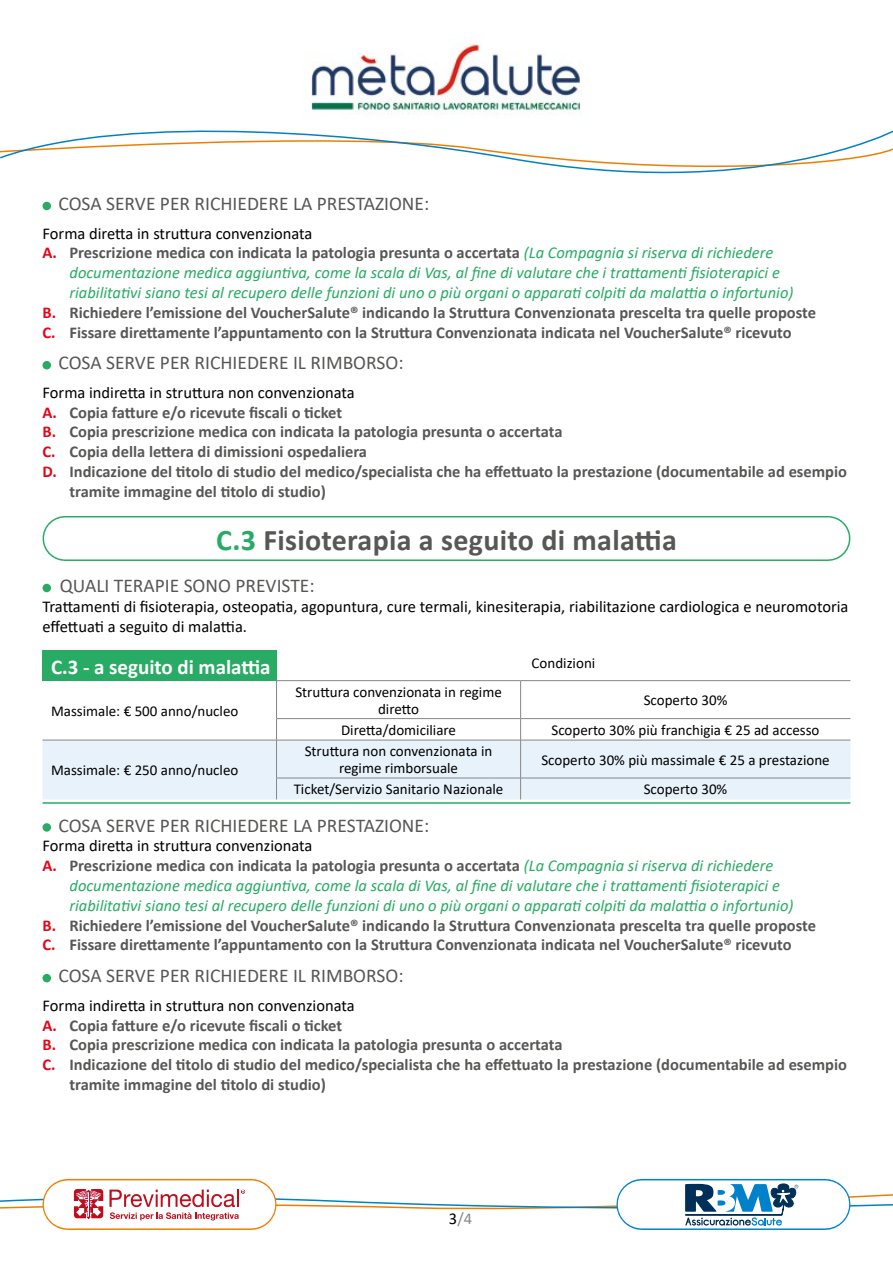
<style>
.page{position:relative;width:893px;height:1263px;background:#fff}
.page>*{position:absolute;margin:0;border:0;box-sizing:border-box;transform-origin:0 0}
.t1{font:700 30px "Calibri";letter-spacing:.01em;color:#575756}
.t2{font:700 21px "Calibri";color:#fff}
.t3{font:19.5px "Calibri";color:#575756}
.t4{font:700 16.5px "Calibri";color:#575756}
.t5{font:italic 16.5px "Calibri";color:#28ab64}
.t6{font:16.5px/19.8px "Calibri";color:#000}
.t7{font:16.5px "Calibri";color:#878787}
.t8{font:15px/16.5px "Calibri";color:#000;text-align:center}
.s1{color:#e30617}
.s2{font-weight:400;font-style:italic;color:#28ab64}
.s3{color:#28ab64}
.s4{color:#000}
</style>
<div class="page">
<svg style="left:0;top:130px;width:893px;height:72px"></svg>
<div style="left:65px;top:516px;width:763px;height:45px;background:#8ed3ae"></div>
<div style="left:65px;top:517px;width:763px;height:42px;background:#fff"></div>
<div style="left:43px;top:584px;width:8px;height:8px;background:#28ab64;border-radius:50%"></div>
<div style="left:43px;top:651px;width:234px;height:30px;background:#28ab64"></div>
<div style="left:43px;top:741px;width:807px;height:58px;background:#e8f2fb"></div>
<hr style="left:276px;top:680px;width:245px;height:1px;background:#878787">
<hr style="left:276px;top:681px;width:1px;height:37px;background:#878787">
<hr style="left:521px;top:680px;width:329px;height:1px;background:#878787">
<hr style="left:520px;top:681px;width:1px;height:37px;background:#878787">
<hr style="left:276px;top:718px;width:245px;height:1px;background:#878787">
<svg style="left:276px;top:719px;width:1px;height:21px"></svg>
<hr style="left:521px;top:718px;width:329px;height:1px;background:#878787">
<svg style="left:520px;top:719px;width:1px;height:21px"></svg>
<hr style="left:43px;top:740px;width:234px;height:1px;background:#878787">
<hr style="left:277px;top:740px;width:244px;height:1px;background:#878787">
<hr style="left:276px;top:740px;width:1px;height:38px;background:#878787">
<hr style="left:521px;top:740px;width:329px;height:1px;background:#878787">
<hr style="left:520px;top:740px;width:1px;height:38px;background:#878787">
<hr style="left:276px;top:778px;width:245px;height:1px;background:#878787">
<svg style="left:276px;top:778px;width:1px;height:21px"></svg>
<hr style="left:521px;top:778px;width:329px;height:1px;background:#878787">
<svg style="left:520px;top:778px;width:1px;height:21px"></svg>
<hr style="left:43px;top:802px;width:807px;height:2px;background:#28ab64">
<div style="left:43px;top:823px;width:8px;height:9px;background:#28ab64;border-radius:50%"></div>
<div style="left:43px;top:974px;width:8px;height:8px;background:#28ab64;border-radius:50%"></div>
<svg style="left:0;top:1178px;width:893px;height:52px"></svg>
<div style="left:68px;top:1179px;width:183px;height:51px;background:#f6b874"></div>
<div style="left:68px;top:1180px;width:183px;height:48px;background:#fff"></div>
<svg style="left:109px;top:1189px;width:136px;height:31px"></svg>
<svg style="left:74px;top:1189px;width:29px;height:30px"></svg>
<div style="left:642px;top:1179px;width:183px;height:51px;background:#74bae2"></div>
<div style="left:642px;top:1180px;width:183px;height:48px;background:#fff"></div>
<svg style="left:685px;top:1183px;width:114px;height:42px"></svg>
<div style="left:43px;top:202px;width:8px;height:8px;background:#28ab64;border-radius:50%"></div>
<div style="left:43px;top:361px;width:8px;height:8px;background:#28ab64;border-radius:50%"></div>
<img style="left:311px;top:44px;width:271px;height:70px">
<p class="t3" style="left:58px;top:190px;width:372px">COSA SERVE PER RICHIEDERE LA PRESTAZIONE:</p>
<p class="t6" style="left:43px;top:223px;width:271px">Forma diretta in struttura convenzionata</p>
<p class="t4" style="left:43px;top:241px;width:732px"><span class="s1">A.</span> Prescrizione medica con indicata la patologia presunta o accertata <span class="s2">(La Compagnia si riserva di richiedere</span></p>
<p class="t5" style="left:70px;top:261px;width:712px">documentazione medica aggiuntiva, come la scala di Vas, al fine di valutare che i trattamenti fisioterapici e</p>
<p class="t5" style="left:70px;top:281px;width:725px">riabilitativi siano tesi al recupero delle funzioni di uno o più organi o apparati colpiti da malattia o infortunio)</p>
<p class="t4" style="left:43px;top:301px;width:775px"><span class="s1">B.</span> Richiedere l’emissione del VoucherSalute® indicando la Struttura Convenzionata prescelta tra quelle proposte</p>
<p class="t4" style="left:43px;top:320px;width:751px"><span class="s1">C.</span> Fissare direttamente l’appuntamento con la Struttura Convenzionata indicata nel VoucherSalute® ricevuto</p>
<p class="t3" style="left:58px;top:349px;width:347px">COSA SERVE PER RICHIEDERE IL RIMBORSO:</p>
<p class="t6" style="left:43px;top:382px;width:314px">Forma indiretta in struttura non convenzionata</p>
<p class="t4" style="left:43px;top:400px;width:301px"><span class="s1">A.</span> Copia fatture e/o ricevute fiscali o ticket</p>
<p class="t4" style="left:43px;top:420px;width:521px"><span class="s1">B.</span> Copia prescrizione medica con indicata la patologia presunta o accertata</p>
<p class="t4" style="left:43px;top:440px;width:326px"><span class="s1">C.</span> Copia della lettera di dimissioni ospedaliera</p>
<p class="t4" style="left:43px;top:460px;width:806px"><span class="s1">D.</span> Indicazione del titolo di studio del medico/specialista che ha effettuato la prestazione (documentabile ad esempio</p>
<p class="t4" style="left:70px;top:480px;width:258px">tramite immagine del titolo di studio)</p>
<h1 class="t1" style="left:216px;top:518px;width:462px"><span class="s3">C.3</span> Fisioterapia a seguito di malattia</h1>
<p class="t3" style="left:60px;top:572px;width:256px">QUALI TERAPIE SONO PREVISTE:</p>
<p class="t6" style="left:43px;top:596px;width:807px">Trattamenti di fisioterapia, osteopatia, agopuntura, cure termali, kinesiterapia, riabilitazione cardiologica e neuromotoria effettuati a seguito di malattia.</p>
<p class="t2" style="left:51px;top:652px;width:221px">C.3 - a seguito di malattia</p>
<p class="t8" style="left:532px;top:654px;width:65px">Condizioni</p>
<p class="t8" style="left:51px;top:702px;width:189px">Massimale: € 500 anno/nucleo</p>
<p class="t8" style="left:295px;top:683px;width:208px">Struttura convenzionata in regime diretto</p>
<p class="t8" style="left:644px;top:692px;width:85px">Scoperto 30%</p>
<p class="t8" style="left:341px;top:721px;width:116px">Diretta/domiciliare</p>
<p class="t8" style="left:551px;top:721px;width:270px">Scoperto 30% più franchigia € 25 ad accesso</p>
<p class="t8" style="left:305px;top:743px;width:189px">Struttura non convenzionata in regime rimborsuale</p>
<p class="t8" style="left:541px;top:751px;width:290px">Scoperto 30% più massimale € 25 a prestazione</p>
<p class="t8" style="left:294px;top:781px;width:211px">Ticket/Servizio Sanitario Nazionale</p>
<p class="t8" style="left:644px;top:781px;width:85px">Scoperto 30%</p>
<p class="t3" style="left:58px;top:812px;width:372px">COSA SERVE PER RICHIEDERE LA PRESTAZIONE:</p>
<p class="t6" style="left:43px;top:836px;width:271px">Forma diretta in struttura convenzionata</p>
<p class="t4" style="left:43px;top:854px;width:732px"><span class="s1">A.</span> Prescrizione medica con indicata la patologia presunta o accertata <span class="s2">(La Compagnia si riserva di richiedere</span></p>
<p class="t5" style="left:70px;top:874px;width:712px">documentazione medica aggiuntiva, come la scala di Vas, al fine di valutare che i trattamenti fisioterapici e</p>
<p class="t5" style="left:70px;top:894px;width:725px">riabilitativi siano tesi al recupero delle funzioni di uno o più organi o apparati colpiti da malattia o infortunio)</p>
<p class="t4" style="left:43px;top:913px;width:775px"><span class="s1">B.</span> Richiedere l’emissione del VoucherSalute® indicando la Struttura Convenzionata prescelta tra quelle proposte</p>
<p class="t4" style="left:43px;top:933px;width:751px"><span class="s1">C.</span> Fissare direttamente l’appuntamento con la Struttura Convenzionata indicata nel VoucherSalute® ricevuto</p>
<p class="t3" style="left:58px;top:962px;width:347px">COSA SERVE PER RICHIEDERE IL RIMBORSO:</p>
<p class="t6" style="left:43px;top:995px;width:314px">Forma indiretta in struttura non convenzionata</p>
<p class="t4" style="left:43px;top:1013px;width:301px"><span class="s1">A.</span> Copia fatture e/o ricevute fiscali o ticket</p>
<p class="t4" style="left:43px;top:1033px;width:521px"><span class="s1">B.</span> Copia prescrizione medica con indicata la patologia presunta o accertata</p>
<p class="t4" style="left:43px;top:1053px;width:806px"><span class="s1">C.</span> Indicazione del titolo di studio del medico/specialista che ha effettuato la prestazione (documentabile ad esempio</p>
<p class="t4" style="left:70px;top:1073px;width:258px">tramite immagine del titolo di studio)</p>
<p class="t8" style="left:51px;top:762px;width:189px">Massimale: € 250 anno/nucleo</p>
<p class="t7" style="left:449px;top:1207px;width:25px"><span class="s4">3</span>/4</p>
</div>
